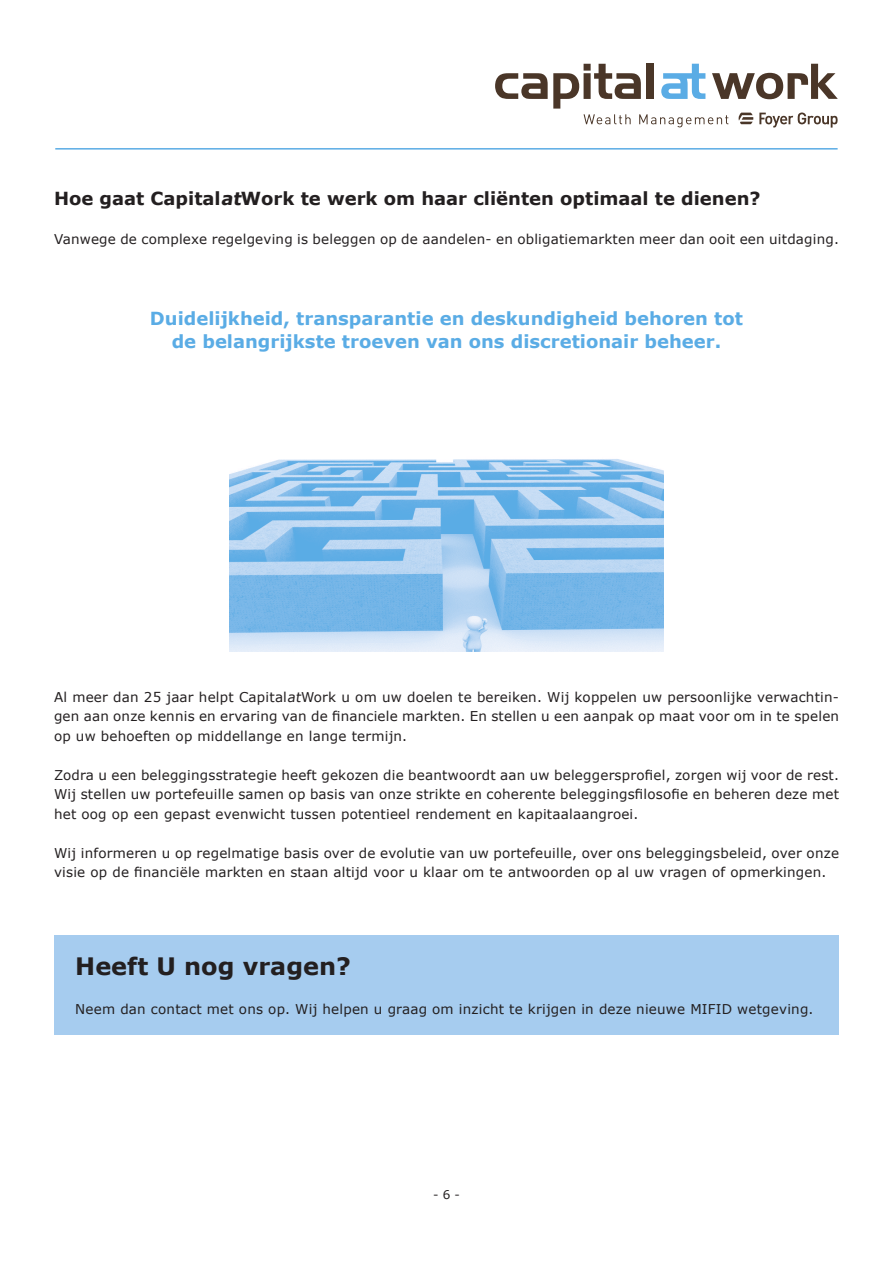
<style>
.page{position:relative;width:893px;height:1263px;background:#fff}
.page>*{position:absolute;margin:0;border:0;box-sizing:border-box;transform-origin:0 0}
.t1{font:700 24px "Verdana";color:#231f20}
.t2{font:700 18px "Verdana";color:#5aace5}
.t3{font:700 18px "Verdana";color:#231f20}
.t4{font:13.5px/19.5px "Verdana";letter-spacing:.015em;color:#231f20;text-align:justify}
.t5{font:12px "Verdana";color:#231f20}
</style>
<div class="page">
<svg style="left:495px;top:64px;width:343px;height:64px"></svg>
<hr style="left:55px;top:148px;width:783px;height:2px;background:#5aace5">
<div style="left:54px;top:935px;width:785px;height:100px;background:#a6ccef"></div>
<img style="left:230px;top:459px;width:433px;height:193px">
<p class="t3" style="left:54px;top:187px;width:708px">Hoe gaat CapitalatWork te werk om haar cliënten optimaal te dienen?</p>
<p class="t4" style="left:54px;top:229px;width:787px">Vanwege de complexe regelgeving is beleggen op de aandelen- en obligatiemarkten meer dan ooit een uitdaging.</p>
<p class="t2" style="left:150px;top:307px;width:594px">Duidelijkheid, transparantie en deskundigheid behoren tot</p>
<p class="t2" style="left:172px;top:330px;width:551px">de belangrijkste troeven van ons discretionair beheer.</p>
<p class="t4" style="left:54px;top:686px;width:787px">Al meer dan 25 jaar helpt CapitalatWork u om uw doelen te bereiken. Wij koppelen uw persoonlijke verwachtin&shy;gen aan onze kennis en ervaring van de financiele markten. En stellen u een aanpak op maat voor om in te spelen op uw behoeften op middellange en lange termijn.</p>
<p class="t4" style="left:54px;top:764px;width:787px">Zodra u een beleggingsstrategie heeft gekozen die beantwoordt aan uw beleggersprofiel, zorgen wij voor de rest.<br>Wij stellen uw portefeuille samen op basis van onze strikte en coherente beleggingsfilosofie en beheren deze met het oog op een gepast evenwicht tussen potentieel rendement en kapitaalaangroei.</p>
<p class="t4" style="left:54px;top:842px;width:786px">Wij informeren u op regelmatige basis over de evolutie van uw portefeuille, over ons beleggingsbeleid, over onze visie op de financiële markten en staan altijd voor u klaar om te antwoorden op al uw vragen of opmerkingen.</p>
<p class="t1" style="left:75px;top:951px;width:277px">Heeft U nog vragen?</p>
<p class="t4" style="left:75px;top:999px;width:740px">Neem dan contact met ons op. Wij helpen u graag om inzicht te krijgen in deze nieuwe MIFID wetgeving.</p>
<p class="t5" style="left:433px;top:1187px;width:28px">- 6 -</p>
</div>
